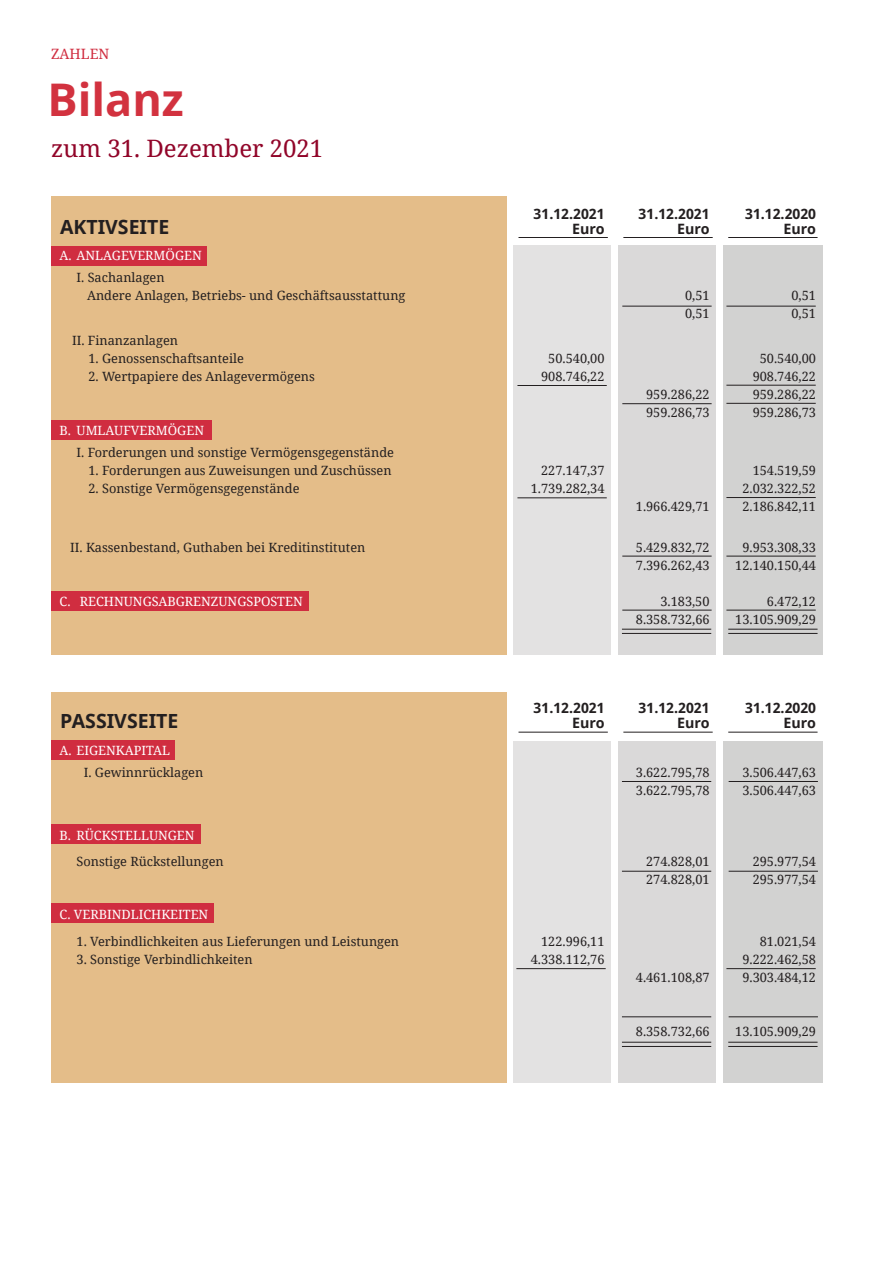
<style>
.page{position:relative;width:893px;height:1263px;background:#fff}
.page>*{position:absolute;margin:0;border:0;box-sizing:border-box;transform-origin:0 0}
.t1{font:700 45px "Noto Sans";color:#d2323f}
.t2{font:24px "Noto Serif";color:#910529}
.t3{font:700 19.5px "Noto Sans";color:#231f20}
.t4{font:700 14.25px "Noto Sans";color:#231f20}
.t5{font:14.25px "Noto Serif";color:#d02d40}
.t6{font:12.75px "Noto Serif";color:#231f20}
.t7{font:12.75px "Noto Serif";color:#fff}
</style>
<div class="page">
<div style="left:51px;top:196px;width:455px;height:458px;background:#e4bd89"></div>
<div style="left:51px;top:247px;width:156px;height:19px;background:#d02d40"></div>
<div style="left:51px;top:420px;width:161px;height:19px;background:#d02d40"></div>
<div style="left:513px;top:245px;width:98px;height:409px;background:#e3e2e2"></div>
<div style="left:618px;top:245px;width:98px;height:409px;background:#dad9d9"></div>
<div style="left:723px;top:245px;width:100px;height:409px;background:#d2d2d1"></div>
<hr style="left:728px;top:237px;width:89px;height:1px;background:#231f20">
<hr style="left:623px;top:237px;width:90px;height:1px;background:#231f20">
<hr style="left:518px;top:237px;width:90px;height:1px;background:#231f20">
<div style="left:51px;top:592px;width:258px;height:19px;background:#d02d40"></div>
<hr style="left:517px;top:385px;width:90px;height:1px;background:#231f20">
<hr style="left:726px;top:497px;width:90px;height:1px;background:#231f20">
<hr style="left:726px;top:385px;width:90px;height:1px;background:#231f20">
<hr style="left:726px;top:403px;width:90px;height:1px;background:#231f20">
<hr style="left:622px;top:403px;width:90px;height:1px;background:#231f20">
<hr style="left:622px;top:306px;width:90px;height:1px;background:#231f20">
<hr style="left:726px;top:306px;width:90px;height:1px;background:#231f20">
<hr style="left:622px;top:556px;width:90px;height:1px;background:#231f20">
<hr style="left:726px;top:556px;width:90px;height:1px;background:#231f20">
<hr style="left:517px;top:497px;width:90px;height:1px;background:#231f20">
<div style="left:51px;top:692px;width:455px;height:390px;background:#e4bd89"></div>
<div style="left:51px;top:740px;width:123px;height:19px;background:#d02d40"></div>
<div style="left:51px;top:825px;width:150px;height:19px;background:#d02d40"></div>
<div style="left:513px;top:741px;width:98px;height:341px;background:#e3e2e2"></div>
<div style="left:618px;top:741px;width:98px;height:341px;background:#dad9d9"></div>
<div style="left:723px;top:741px;width:100px;height:341px;background:#d2d2d1"></div>
<hr style="left:728px;top:732px;width:89px;height:1px;background:#231f20">
<hr style="left:623px;top:732px;width:90px;height:1px;background:#231f20">
<hr style="left:518px;top:732px;width:90px;height:1px;background:#231f20">
<div style="left:51px;top:903px;width:162px;height:19px;background:#d02d40"></div>
<hr style="left:729px;top:781px;width:89px;height:1px;background:#231f20">
<hr style="left:729px;top:871px;width:89px;height:1px;background:#231f20">
<hr style="left:729px;top:1016px;width:89px;height:1px;background:#231f20">
<hr style="left:622px;top:781px;width:89px;height:1px;background:#231f20">
<hr style="left:622px;top:871px;width:89px;height:1px;background:#231f20">
<hr style="left:622px;top:1016px;width:89px;height:1px;background:#231f20">
<hr style="left:726px;top:968px;width:90px;height:1px;background:#231f20">
<hr style="left:516px;top:968px;width:90px;height:1px;background:#231f20">
<hr style="left:728px;top:1042px;width:89px;height:1px;background:#231f20">
<hr style="left:728px;top:1046px;width:89px;height:1px;background:#231f20">
<hr style="left:622px;top:1042px;width:89px;height:1px;background:#231f20">
<hr style="left:622px;top:1046px;width:89px;height:1px;background:#231f20">
<hr style="left:622px;top:610px;width:90px;height:1px;background:#231f20">
<hr style="left:726px;top:610px;width:90px;height:1px;background:#231f20">
<hr style="left:622px;top:629px;width:89px;height:1px;background:#231f20">
<hr style="left:622px;top:633px;width:89px;height:1px;background:#231f20">
<hr style="left:728px;top:629px;width:89px;height:1px;background:#231f20">
<hr style="left:728px;top:633px;width:89px;height:1px;background:#231f20">
<p class="t5" style="left:51px;top:44px;width:60px">ZAHLEN</p>
<p class="t1" style="left:47px;top:68px;width:138px">Bilanz</p>
<p class="t2" style="left:51px;top:132px;width:274px">zum 31. Dezember 2021</p>
<p class="t4" style="left:534px;top:203px;width:72px">31.12.2021</p>
<p class="t4" style="left:639px;top:203px;width:72px">31.12.2021</p>
<p class="t4" style="left:745px;top:203px;width:72px">31.12.2020</p>
<p class="t3" style="left:60px;top:213px;width:111px">AKTIVSEITE</p>
<p class="t4" style="left:572px;top:218px;width:34px">Euro</p>
<p class="t4" style="left:677px;top:218px;width:34px">Euro</p>
<p class="t4" style="left:784px;top:218px;width:34px">Euro</p>
<p class="t7" style="left:60px;top:247px;width:144px">A. ANLAGEVERMÖGEN</p>
<p class="t6" style="left:77px;top:269px;width:90px">I. Sachanlagen</p>
<p class="t6" style="left:87px;top:287px;width:320px">Andere Anlagen, Betriebs- und Geschäftsausstattung</p>
<p class="t6" style="left:685px;top:287px;width:26px">0,51</p>
<p class="t6" style="left:791px;top:287px;width:26px">0,51</p>
<p class="t6" style="left:685px;top:305px;width:26px">0,51</p>
<p class="t6" style="left:791px;top:305px;width:26px">0,51</p>
<p class="t6" style="left:72px;top:332px;width:108px">II. Finanzanlagen</p>
<p class="t6" style="left:88px;top:350px;width:157px">1. Genossenschaftsanteile</p>
<p class="t6" style="left:548px;top:350px;width:58px">50.540,00</p>
<p class="t6" style="left:760px;top:350px;width:58px">50.540,00</p>
<p class="t6" style="left:88px;top:368px;width:228px">2. Wertpapiere des Anlagevermögens</p>
<p class="t6" style="left:541px;top:368px;width:65px">908.746,22</p>
<p class="t6" style="left:753px;top:368px;width:65px">908.746,22</p>
<p class="t6" style="left:646px;top:386px;width:65px">959.286,22</p>
<p class="t6" style="left:753px;top:386px;width:65px">959.286,22</p>
<p class="t6" style="left:646px;top:404px;width:65px">959.286,73</p>
<p class="t6" style="left:753px;top:404px;width:65px">959.286,73</p>
<p class="t7" style="left:60px;top:422px;width:146px">B. UMLAUFVERMÖGEN</p>
<p class="t6" style="left:77px;top:444px;width:319px">I. Forderungen und sonstige Vermögensgegenstände</p>
<p class="t6" style="left:88px;top:462px;width:305px">1. Forderungen aus Zuweisungen und Zuschüssen</p>
<p class="t6" style="left:541px;top:462px;width:65px">227.147,37</p>
<p class="t6" style="left:753px;top:462px;width:65px">154.519,59</p>
<p class="t6" style="left:88px;top:480px;width:213px">2. Sonstige Vermögensgegenstände</p>
<p class="t6" style="left:531px;top:480px;width:75px">1.739.282,34</p>
<p class="t6" style="left:742px;top:480px;width:75px">2.032.322,52</p>
<p class="t6" style="left:636px;top:498px;width:75px">1.966.429,71</p>
<p class="t6" style="left:742px;top:498px;width:75px">2.186.842,11</p>
<p class="t6" style="left:70px;top:538px;width:297px">II. Kassenbestand, Guthaben bei Kreditinstituten</p>
<p class="t6" style="left:636px;top:538px;width:75px">5.429.832,72</p>
<p class="t6" style="left:742px;top:538px;width:75px">9.953.308,33</p>
<p class="t6" style="left:636px;top:556px;width:75px">7.396.262,43</p>
<p class="t6" style="left:735px;top:556px;width:82px">12.140.150,44</p>
<p class="t7" style="left:60px;top:592px;width:245px">C. RECHNUNGSABGRENZUNGSPOSTEN</p>
<p class="t6" style="left:660px;top:592px;width:51px">3.183,50</p>
<p class="t6" style="left:767px;top:592px;width:51px">6.472,12</p>
<p class="t6" style="left:636px;top:610px;width:75px">8.358.732,66</p>
<p class="t6" style="left:735px;top:610px;width:82px">13.105.909,29</p>
<p class="t4" style="left:534px;top:698px;width:72px">31.12.2021</p>
<p class="t4" style="left:639px;top:698px;width:72px">31.12.2021</p>
<p class="t4" style="left:745px;top:698px;width:72px">31.12.2020</p>
<p class="t3" style="left:60px;top:707px;width:120px">PASSIVSEITE</p>
<p class="t4" style="left:572px;top:713px;width:34px">Euro</p>
<p class="t4" style="left:677px;top:713px;width:34px">Euro</p>
<p class="t4" style="left:784px;top:713px;width:34px">Euro</p>
<p class="t7" style="left:60px;top:741px;width:112px">A. EIGENKAPITAL</p>
<p class="t6" style="left:84px;top:764px;width:121px">I. Gewinnrücklagen</p>
<p class="t6" style="left:636px;top:764px;width:75px">3.622.795,78</p>
<p class="t6" style="left:742px;top:764px;width:75px">3.506.447,63</p>
<p class="t6" style="left:636px;top:782px;width:75px">3.622.795,78</p>
<p class="t6" style="left:742px;top:782px;width:75px">3.506.447,63</p>
<p class="t7" style="left:60px;top:826px;width:137px">B. RÜCKSTELLUNGEN</p>
<p class="t6" style="left:77px;top:853px;width:149px">Sonstige Rückstellungen</p>
<p class="t6" style="left:646px;top:853px;width:65px">274.828,01</p>
<p class="t6" style="left:753px;top:853px;width:65px">295.977,54</p>
<p class="t6" style="left:646px;top:871px;width:65px">274.828,01</p>
<p class="t6" style="left:753px;top:871px;width:65px">295.977,54</p>
<p class="t7" style="left:60px;top:906px;width:150px">C. VERBINDLICHKEITEN</p>
<p class="t6" style="left:77px;top:932px;width:324px">1. Verbindlichkeiten aus Lieferungen und Leistungen</p>
<p class="t6" style="left:541px;top:932px;width:65px">122.996,11</p>
<p class="t6" style="left:760px;top:932px;width:58px">81.021,54</p>
<p class="t6" style="left:77px;top:950px;width:178px">3. Sonstige Verbindlichkeiten</p>
<p class="t6" style="left:531px;top:950px;width:75px">4.338.112,76</p>
<p class="t6" style="left:742px;top:950px;width:75px">9.222.462,58</p>
<p class="t6" style="left:636px;top:968px;width:75px">4.461.108,87</p>
<p class="t6" style="left:742px;top:968px;width:75px">9.303.484,12</p>
<p class="t6" style="left:636px;top:1022px;width:75px">8.358.732,66</p>
<p class="t6" style="left:735px;top:1022px;width:82px">13.105.909,29</p>
</div>
